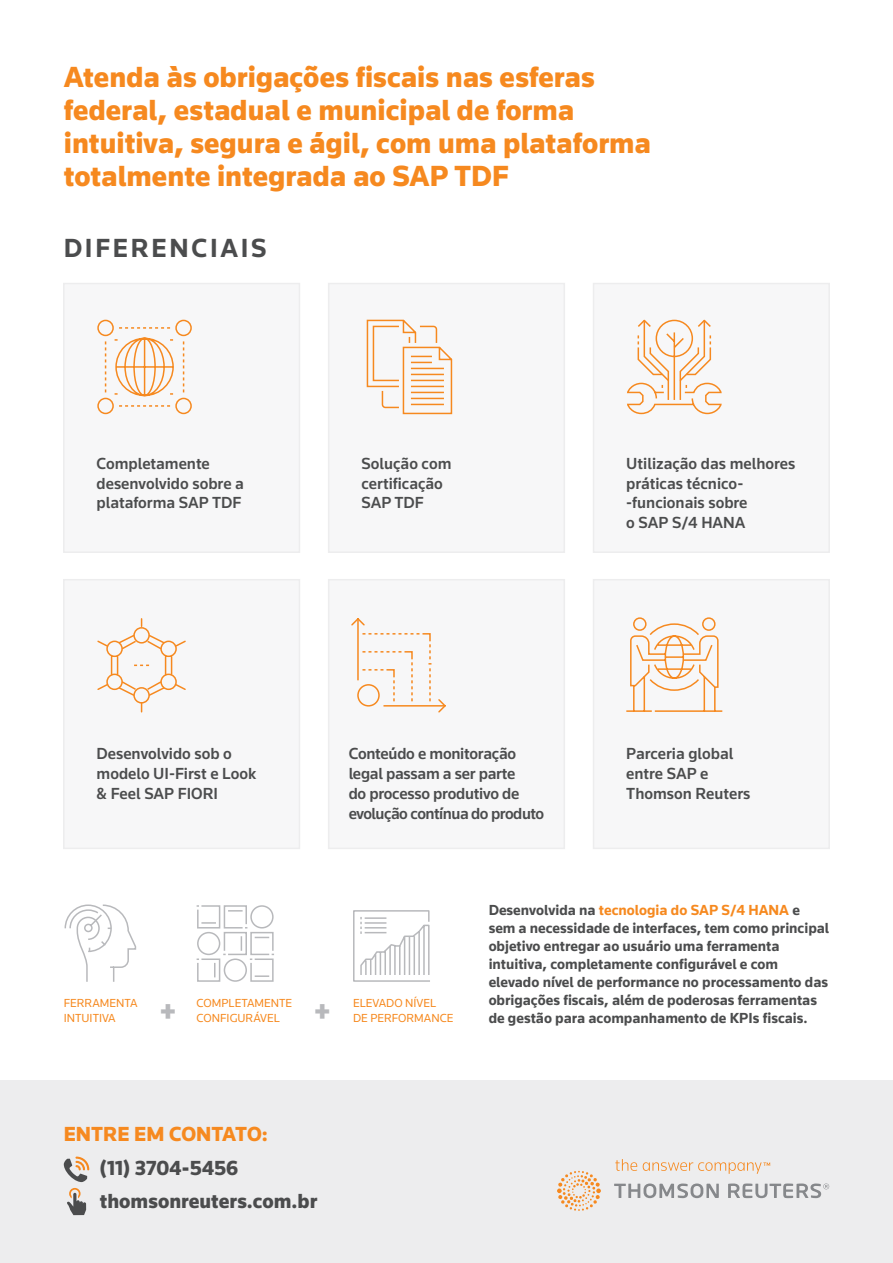
<style>
.page{position:relative;width:893px;height:1263px;background:#fff}
.page>*{position:absolute;margin:0;border:0;box-sizing:border-box;transform-origin:0 0}
.t1{font:900 30px/33px "Knowledge 2017";color:#f6891f}
.t2{font:900 30px "Knowledge 2017";color:#b8b9bc}
.t3{font:700 27px "Knowledge 2017";letter-spacing:.1em;color:#4b4c4d}
.t4{font:900 21px/33px "Knowledge 2017";color:#4b4c4d}
.t5{font:900 21px "Knowledge 2017";color:#f6891f}
.t6{font:500 16.5px/19.8px "Knowledge 2017";color:#4b4c4d}
.t7{font:700 15px/18px "Knowledge 2017";color:#4b4c4d}
.t8{font:12px/14.4px "Knowledge 2017";color:#f6891f}
.s1{color:#f6891f}
</style>
<div class="page">
<div style="left:0;top:1080px;width:893px;height:183px;background:#ededee"></div>
<svg style="left:557px;top:1159px;width:272px;height:52px"></svg>
<svg style="left:64px;top:1156px;width:25px;height:26px"></svg>
<svg style="left:67px;top:1188px;width:19px;height:27px"></svg>
<div style="left:63px;top:283px;width:237px;height:270px;background:#f7f7f8"></div>
<div style="left:63px;top:579px;width:237px;height:270px;background:#f7f7f8"></div>
<div style="left:328px;top:283px;width:237px;height:270px;background:#f7f7f8"></div>
<div style="left:328px;top:579px;width:237px;height:270px;background:#f7f7f8"></div>
<div style="left:593px;top:283px;width:237px;height:270px;background:#f7f7f8"></div>
<div style="left:593px;top:579px;width:237px;height:270px;background:#f7f7f8"></div>
<hr style="left:383px;top:705px;width:62px;height:1px;background:#f6891f">
<svg style="left:437px;top:699px;width:9px;height:14px"></svg>
<svg style="left:351px;top:618px;width:80px;height:89px"></svg>
<svg style="left:97px;top:319px;width:95px;height:96px"></svg>
<svg style="left:97px;top:618px;width:89px;height:95px"></svg>
<svg style="left:627px;top:319px;width:95px;height:96px"></svg>
<svg style="left:626px;top:617px;width:97px;height:95px"></svg>
<svg style="left:366px;top:319px;width:87px;height:96px"></svg>
<svg style="left:196px;top:905px;width:78px;height:77px"></svg>
<svg style="left:64px;top:904px;width:73px;height:78px"></svg>
<svg style="left:353px;top:910px;width:77px;height:72px"></svg>
<h1 class="t1" style="left:64px;top:60px;width:589px">Atenda às obrigações fiscais nas esferas federal, estadual e municipal de forma intuitiva, segura e ágil, com uma plataforma totalmente integrada ao SAP TDF</h1>
<h2 class="t3" style="left:64px;top:232px;width:204px">DIFERENCIAIS</h2>
<p class="t6" style="left:97px;top:453px;width:149px">Completamente desenvolvido sobre a plataforma SAP TDF</p>
<p class="t6" style="left:361px;top:453px;width:92px">Solução com certificação<br>SAP TDF</p>
<p class="t6" style="left:626px;top:453px;width:171px">Utilização das melhores práticas técnico--funcionais sobre<br>o SAP S/4 HANA</p>
<p class="t6" style="left:97px;top:744px;width:161px">Desenvolvido sob o modelo UI-First e Look &amp; Feel SAP FIORI</p>
<p class="t6" style="left:349px;top:744px;width:197px">Conteúdo e monitoração legal passam a ser parte<br>do processo produtivo de evolução contínua do produto</p>
<p class="t6" style="left:626px;top:744px;width:126px">Parceria global entre SAP e<br>Thomson Reuters</p>
<p class="t8" style="left:197px;top:996px;width:97px">COMPLETAMENTE<br>CONFIGURÁVEL</p>
<p class="t8" style="left:353px;top:996px;width:102px">ELEVADO NÍVEL<br>DE PERFORMANCE</p>
<p class="t8" style="left:64px;top:996px;width:75px">FERRAMENTA<br>INTUITIVA</p>
<h1 class="t2" style="left:160px;top:992px;width:18px">+</h1>
<h1 class="t2" style="left:314px;top:992px;width:18px">+</h1>
<p class="t7" style="left:489px;top:901px;width:342px">Desenvolvida na <span class="s1">tecnologia do SAP S/4 HANA</span> e sem a necessidade de interfaces, tem como principal objetivo entregar ao usuário uma ferramenta intuitiva, completamente configurável e com elevado nível de performance no processamento das obrigações fiscais, além de poderosas ferramentas de gestão para acompanhamento de KPIs fiscais.</p>
<p class="t5" style="left:64px;top:1121px;width:206px">ENTRE EM CONTATO:</p>
<p class="t4" style="left:100px;top:1151px;width:219px">(11) 3704-5456 thomsonreuters.com.br</p>
</div>
